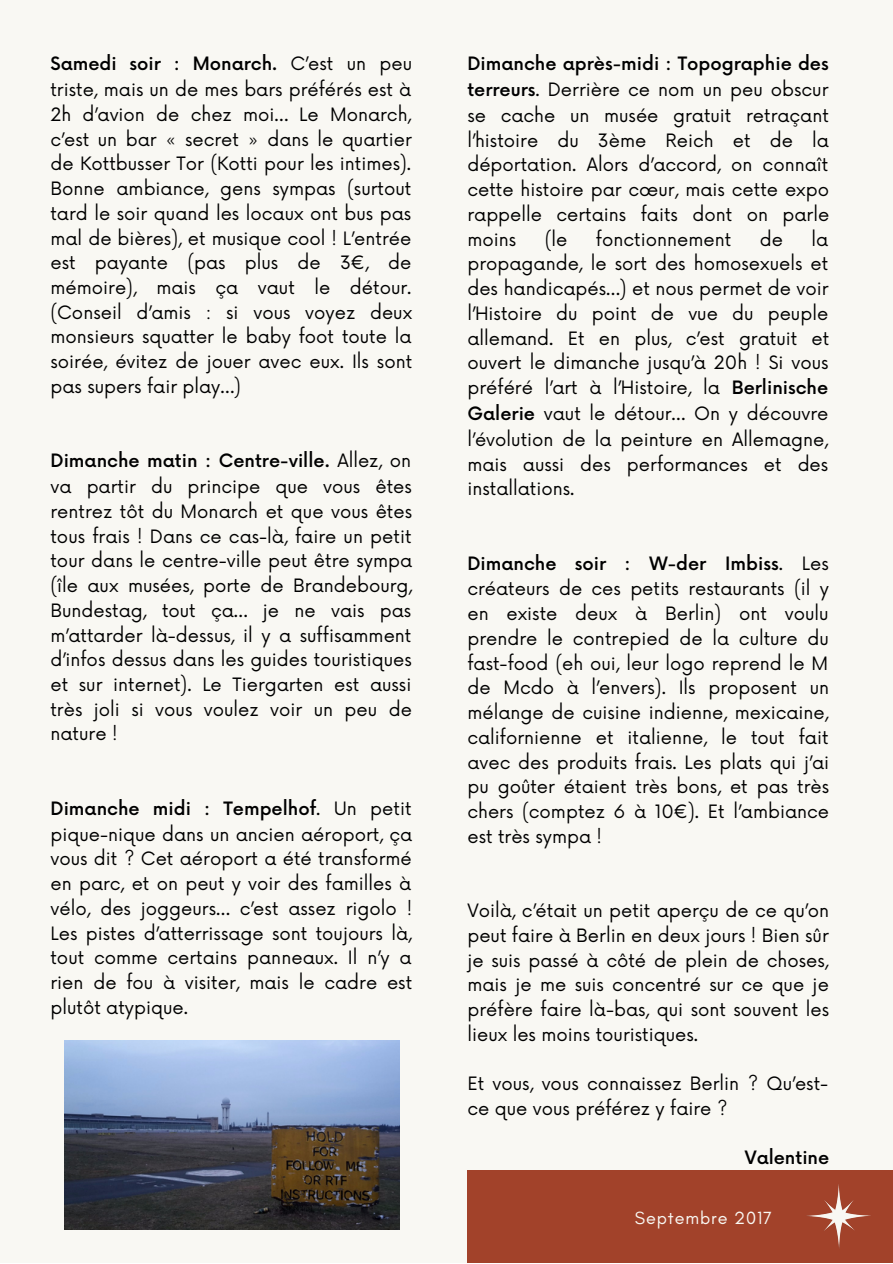
<style>
.page{position:relative;width:893px;height:1264px;background:#fff}
.page>*{position:absolute;margin:0;border:0;box-sizing:border-box;transform-origin:0 0}
.t1{font:18px/24.9px "Now";color:#000;text-align:justify}
.t2{font:18px "Glacial Indifference";letter-spacing:.05em;color:#f9f8f3}
.t3{font:500 18px "Now";color:#000}
.s1{font-weight:500}
</style>
<div class="page">
<div style="left:0;top:0;width:892px;height:1262px;background:#f9f8f3"></div>
<img style="left:64px;top:1040px;width:335px;height:188px">
<div style="left:467px;top:1170px;width:425px;height:92px;background:#a2422a"></div>
<img style="left:807px;top:1184px;width:64px;height:64px">
<p class="t1" style="left:50px;top:52px;width:363px"><span class="s1">Samedi soir : Monarch.</span> C’est un peu triste, mais un de mes bars préférés est à 2h d’avion de chez moi… Le Monarch, c’est un bar « secret » dans le quartier de Kottbusser Tor (Kotti pour les intimes).<br>Bonne ambiance, gens sympas (surtout tard le soir quand les locaux ont bus pas mal de bières), et musique cool ! L’entrée est payante (pas plus de 3€, de mémoire), mais ça vaut le détour. (Conseil d’amis : si vous voyez deux monsieurs squatter le baby foot toute la soirée, évitez de jouer avec eux. Ils sont pas supers fair play…)</p>
<p class="t1" style="left:50px;top:449px;width:363px"><span class="s1">Dimanche matin : Centre-ville.</span> Allez, on va partir du principe que vous êtes rentrez tôt du Monarch et que vous êtes tous frais ! Dans ce cas-là, faire un petit tour dans le centre-ville peut être sympa (île aux musées, porte de Brandebourg, Bundestag, tout ça… je ne vais pas m’attarder là-dessus, il y a suffisamment d’infos dessus dans les guides touristiques et sur internet). Le Tiergarten est aussi très joli si vous voulez voir un peu de nature !</p>
<p class="t1" style="left:50px;top:796px;width:363px"><span class="s1">Dimanche midi : Tempelhof</span>. Un petit pique-nique dans un ancien aéroport, ça vous dit ? Cet aéroport a été transformé en parc, et on peut y voir des familles à vélo, des joggeurs… c’est assez rigolo !<br>Les pistes d’atterrissage sont toujours là, tout comme certains panneaux. Il n’y a rien de fou à visiter, mais le cadre est plutôt atypique.</p>
<p class="t1" style="left:467px;top:52px;width:363px"><span class="s1">Dimanche après-midi : Topographie des terreurs</span>. Derrière ce nom un peu obscur se cache un musée gratuit retraçant l’histoire du 3ème Reich et de la déportation. Alors d’accord, on connaît cette histoire par cœur, mais cette expo rappelle certains faits dont on parle moins</p>
<p class="t1" style="left:467px;top:227px;width:363px;text-indent:344px">la propagande, le sort des homosexuels et des handicapés…) et nous permet de voir l’Histoire du point de vue du peuple allemand. Et en plus, c’est gratuit et ouvert le dimanche jusqu’à 20h ! Si vous préféré l’art à l’Histoire, la <span class="s1">Berlinische Galerie</span> vaut le détour… On y découvre l’évolution de la peinture en Allemagne, mais aussi des performances et des installations.</p>
<p class="t1" style="left:544px;top:227px;width:24px">(le</p>
<p class="t1" style="left:596px;top:227px;width:137px">fonctionnement</p>
<p class="t1" style="left:759px;top:227px;width:25px">de</p>
<p class="t1" style="left:467px;top:551px;width:363px"><span class="s1">Dimanche soir : W-der Imbiss</span>. Les créateurs de ces petits restaurants (il y en existe deux à Berlin) ont voulu prendre le contrepied de la culture du fast-food (eh oui, leur logo reprend le M de Mcdo à l’envers). Ils proposent un mélange de cuisine indienne, mexicaine, californienne et italienne, le tout fait avec des produits frais. Les plats qui j’ai pu goûter étaient très bons, et pas très chers (comptez 6 à 10€). Et l’ambiance est très sympa !</p>
<p class="t1" style="left:467px;top:899px;width:363px">Voilà, c’était un petit aperçu de ce qu’on peut faire à Berlin en deux jours ! Bien sûr je suis passé à côté de plein de choses, mais je me suis concentré sur ce que je préfère faire là-bas, qui sont souvent les lieux les moins touristiques.</p>
<p class="t1" style="left:467px;top:1072px;width:362px">Et vous, vous connaissez Berlin ? Qu’est&shy;ce que vous préférez y faire ?</p>
<p class="t3" style="left:744px;top:1148px;width:86px">Valentine</p>
<p class="t2" style="left:634px;top:1206px;width:139px">Septembre 2017</p>
</div>
